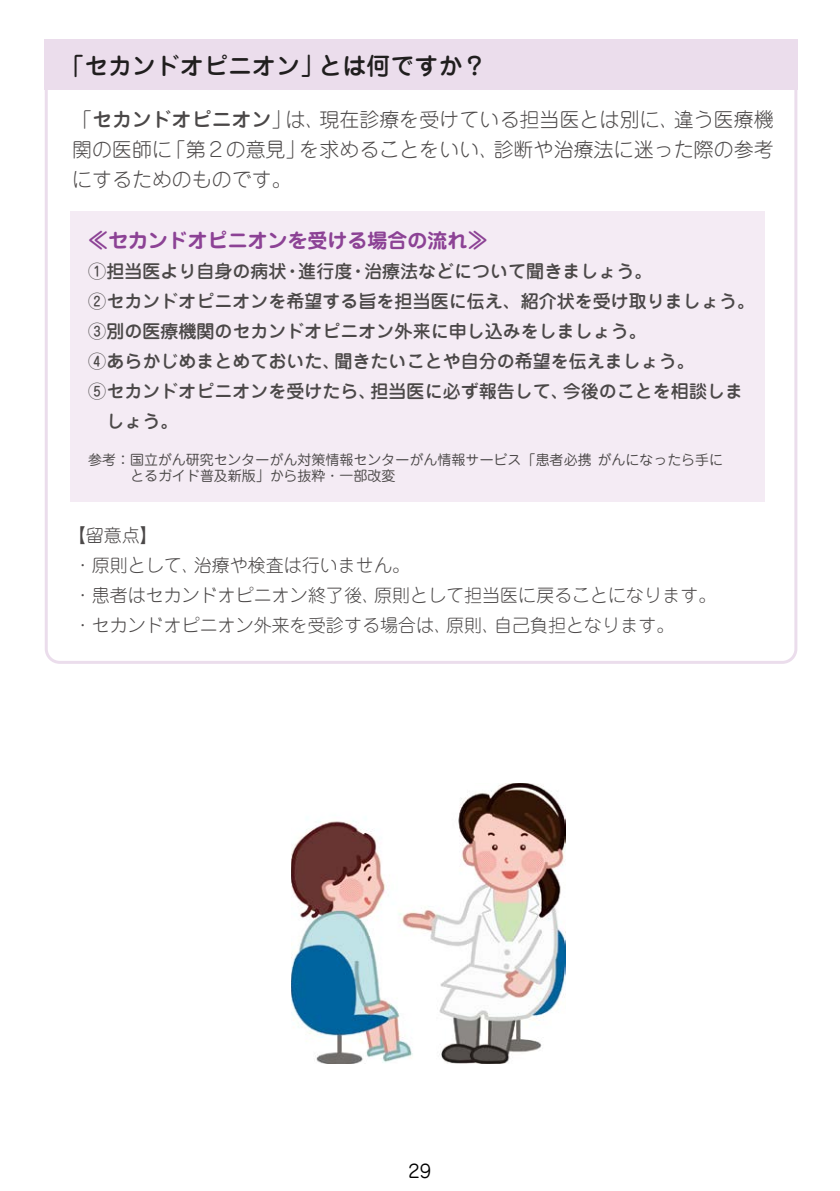
<style>
.page{position:relative;width:840px;height:1191px;background:#fff}
.page>*{position:absolute;margin:0;border:0;box-sizing:border-box;transform-origin:0 0}
.t1{font:500 24px "Jun 34 Pro";color:#201e1e}
.t2{font:300 20px/30px "Jun 101 Pro";color:#4b4848;text-align:justify}
.t3{font:700 20px "Jun 501 Pro";color:#8c4295}
.t4{font:500 18px "Jun 34 Pro";color:#4b4848}
.t5{font:300 18px/30px "Jun 101 Pro";color:#4b4848}
.t6{font:18px "Jun 201 Pro";color:#000}
.t7{font:14px/16.8px "Jun 201 Pro";color:#4b4848}
.s1{font-family:"Jun 34 Pro";font-weight:500}
</style>
<div class="page">
<img style="left:291px;top:783px;width:273px;height:280px">
<div style="left:44px;top:39px;width:753px;height:51px;background:#ebddec"></div>
<div style="left:70px;top:211px;width:694px;height:291px;background:#f4ebf4"></div>
<h1 class="t1" style="left:60px;top:47px;width:427px">「セカンドオピニオン」とは何ですか？</h1>
<p class="t2" style="left:72px;top:102px;width:702px">「<span class="s1">セカンドオピニオン</span>」は、現在診療を受けている担当医とは別に、違う医療機関の医師に「第２の意見」を求めることをいい、診断や治療法に迷った際の参考にするためのものです。</p>
<p class="t3" style="left:88px;top:225px;width:400px">≪セカンドオピニオンを受ける場合の流れ≫</p>
<p class="t4" style="left:88px;top:257px;width:565px">①担当医より自身の病状・進行度・治療法などについて聞きましょう。</p>
<p class="t4" style="left:88px;top:287px;width:668px">②セカンドオピニオンを希望する旨を担当医に伝え、紹介状を受け取りましょう。</p>
<p class="t4" style="left:88px;top:317px;width:560px">③別の医療機関のセカンドオピニオン外来に申し込みをしましょう。</p>
<p class="t4" style="left:88px;top:347px;width:608px">④あらかじめまとめておいた、聞きたいことや自分の希望を伝えましょう。</p>
<p class="t4" style="left:88px;top:377px;width:656px">⑤セカンドオピニオンを受けたら、担当医に必ず報告して、今後のことを相談しま</p>
<p class="t4" style="left:106px;top:407px;width:73px">しょう。</p>
<p class="t7" style="left:130px;top:449px;width:594px;text-indent:-42px">参考：国立がん研究センターがん対策情報センターがん情報サービス「患者必携がんになったら手にとるガイド普及新版」から抜粋・一部改変</p>
<p class="t5" style="left:74px;top:518px;width:643px;text-indent:-6px">【留意点】<br>・原則として、治療や検査は行いません。<br>・患者はセカンドオピニオン終了後、原則として担当医に戻ることになります。・セカンドオピニオン外来を受診する場合は、原則、自己負担となります。</p>
<p class="t6" style="left:408px;top:1156px;width:24px">29</p>
</div>
